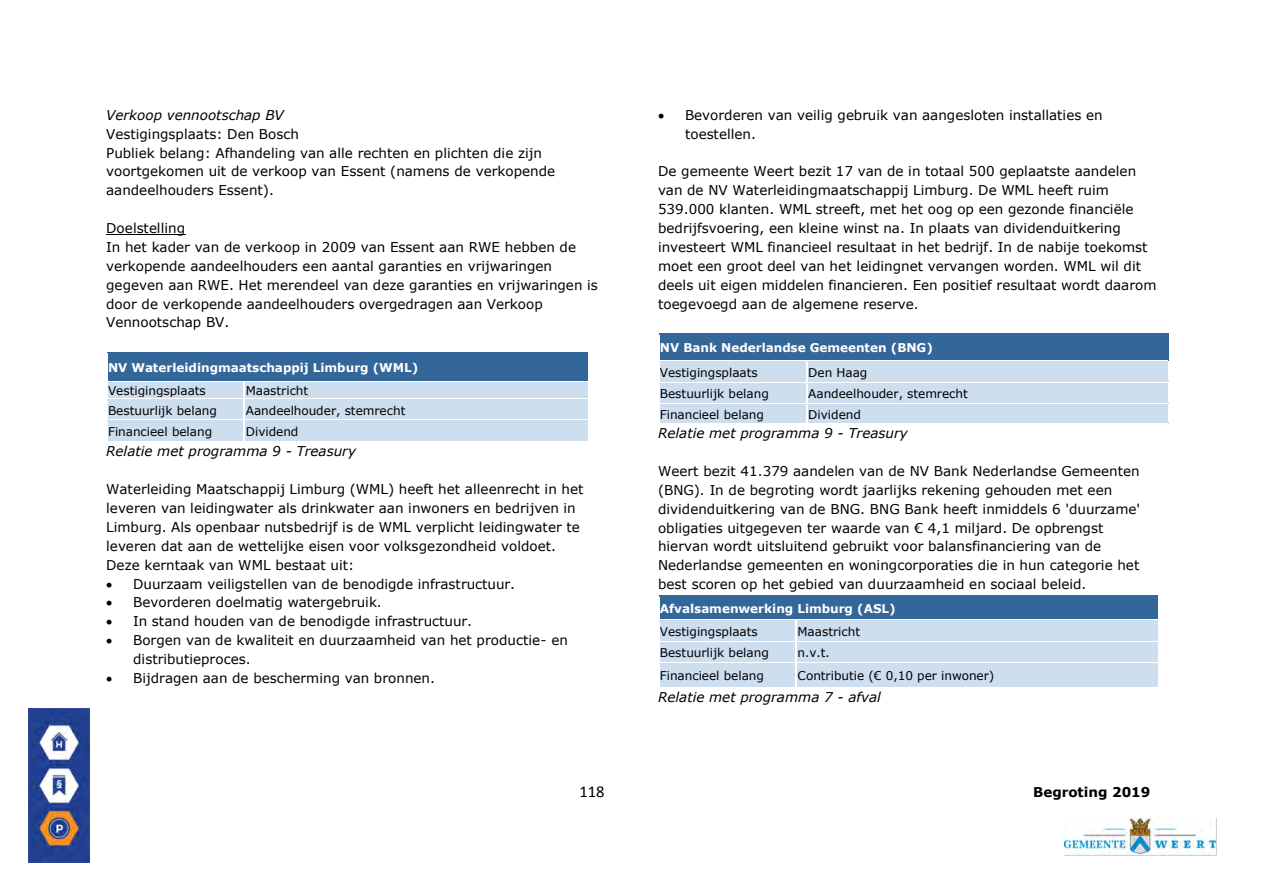
<style>
.page{position:relative;width:1263px;height:893px;background:#fff}
.page>*{position:absolute;margin:0;border:0;box-sizing:border-box;transform-origin:0 0}
.t1{font:16.5px "Calibri";color:#000}
.t2{font:13.5px/18.9px "Verdana";color:#000}
.t3{font:italic 13.5px "Verdana";color:#000}
.t4{font:700 13.5px "Verdana";color:#000}
.t5{font:12px "Verdana";letter-spacing:-.005em;color:#000}
.t6{font:700 12px "Verdana";color:#fff}
</style>
<div class="page">
<img style="left:1064px;top:818px;width:152px;height:38px">
<hr style="left:106px;top:234px;width:79px;height:1px;background:#000">
<div style="left:107px;top:353px;width:480px;height:28px;background:#369"></div>
<div style="left:108px;top:383px;width:135px;height:15px;background:#cddeef"></div>
<div style="left:246px;top:383px;width:340px;height:15px;background:#cddeef"></div>
<hr style="left:107px;top:382px;width:137px;height:1px;background:#cddeef">
<hr style="left:245px;top:382px;width:342px;height:1px;background:#cddeef">
<hr style="left:107px;top:398px;width:137px;height:1px;background:#cddeef">
<hr style="left:244px;top:398px;width:343px;height:1px;background:#cddeef">
<div style="left:107px;top:400px;width:137px;height:20px;background:#cddeef"></div>
<div style="left:245px;top:400px;width:342px;height:20px;background:#cddeef"></div>
<div style="left:107px;top:421px;width:137px;height:21px;background:#cddeef"></div>
<div style="left:245px;top:421px;width:342px;height:21px;background:#cddeef"></div>
<div style="left:659px;top:334px;width:509px;height:26px;background:#369"></div>
<div style="left:659px;top:362px;width:148px;height:20px;background:#cddeef"></div>
<div style="left:807px;top:362px;width:361px;height:20px;background:#cddeef"></div>
<hr style="left:659px;top:361px;width:147px;height:2px;background:#cddeef">
<hr style="left:807px;top:361px;width:361px;height:2px;background:#cddeef">
<div style="left:659px;top:383px;width:148px;height:20px;background:#cddeef"></div>
<div style="left:807px;top:383px;width:361px;height:20px;background:#cddeef"></div>
<div style="left:659px;top:404px;width:148px;height:19px;background:#cddeef"></div>
<div style="left:807px;top:404px;width:361px;height:19px;background:#cddeef"></div>
<svg style="left:806px;top:362px;width:1px;height:61px"></svg>
<div style="left:659px;top:596px;width:499px;height:24px;background:#369"></div>
<div style="left:659px;top:621px;width:137px;height:20px;background:#cddeef"></div>
<div style="left:797px;top:621px;width:361px;height:20px;background:#cddeef"></div>
<div style="left:659px;top:642px;width:137px;height:20px;background:#cddeef"></div>
<div style="left:797px;top:642px;width:361px;height:20px;background:#cddeef"></div>
<div style="left:659px;top:663px;width:137px;height:24px;background:#cddeef"></div>
<div style="left:797px;top:663px;width:361px;height:24px;background:#cddeef"></div>
<img style="left:28px;top:709px;width:62px;height:153px">
<p class="t3" style="left:106px;top:106px;width:179px">Verkoop vennootschap BV</p>
<p class="t2" style="left:106px;top:124px;width:450px">Vestigingsplaats: Den Bosch<br>Publiek belang: Afhandeling van alle rechten en plichten die zijn voortgekomen uit de verkoop van Essent (namens de verkopende aandeelhouders Essent).</p>
<p class="t2" style="left:106px;top:218px;width:493px">Doelstelling<br>In het kader van de verkoop in 2009 van Essent aan RWE hebben de verkopende aandeelhouders een aantal garanties en vrijwaringen gegeven aan RWE. Het merendeel van deze garanties en vrijwaringen is door de verkopende aandeelhouders overgedragen aan Verkoop Vennootschap BV.</p>
<p class="t6" style="left:108px;top:360px;width:312px">NV Waterleidingmaatschappij Limburg (WML)</p>
<p class="t5" style="left:108px;top:383px;width:99px">Vestigingsplaats</p>
<p class="t5" style="left:246px;top:383px;width:64px">Maastricht</p>
<p class="t5" style="left:108px;top:403px;width:111px">Bestuurlijk belang</p>
<p class="t5" style="left:246px;top:403px;width:161px">Aandeelhouder, stemrecht</p>
<p class="t5" style="left:108px;top:424px;width:106px">Financieel belang</p>
<p class="t5" style="left:246px;top:424px;width:54px">Dividend</p>
<p class="t3" style="left:106px;top:443px;width:251px">Relatie met programma 9 - Treasury</p>
<p class="t2" style="left:106px;top:479px;width:479px">Waterleiding Maatschappij Limburg (WML) heeft het alleenrecht in het leveren van leidingwater als drinkwater aan inwoners en bedrijven in Limburg. Als openbaar nutsbedrijf is de WML verplicht leidingwater te leveren dat aan de wettelijke eisen voor volksgezondheid voldoet.<br>Deze kerntaak van WML bestaat uit:</p>
<p class="t2" style="left:106px;top:574px;width:410px">• Duurzaam veiligstellen van de benodigde infrastructuur.</p>
<p class="t2" style="left:106px;top:593px;width:277px">• Bevorderen doelmatig watergebruik.</p>
<p class="t2" style="left:106px;top:611px;width:367px">• In stand houden van de benodigde infrastructuur.</p>
<p class="t2" style="left:133px;top:630px;width:436px;text-indent:-27px">• Borgen van de kwaliteit en duurzaamheid van het productie- en distributieproces.</p>
<p class="t2" style="left:106px;top:668px;width:330px">• Bijdragen aan de bescherming van bronnen.</p>
<p class="t2" style="left:685px;top:105px;width:419px;text-indent:-27px">• Bevorderen van veilig gebruik van aangesloten installaties en toestellen.</p>
<p class="t2" style="left:658px;top:162px;width:500px">De gemeente Weert bezit 17 van de in totaal 500 geplaatste aandelen van de NV Waterleidingmaatschappij Limburg. De WML heeft ruim 539.000 klanten. WML streeft, met het oog op een gezonde financiële bedrijfsvoering, een kleine winst na. In plaats van dividenduitkering investeert WML financieel resultaat in het bedrijf. In de nabije toekomst moet een groot deel van het leidingnet vervangen worden. WML wil dit deels uit eigen middelen financieren. Een positief resultaat wordt daarom toegevoegd aan de algemene reserve.</p>
<p class="t6" style="left:660px;top:340px;width:275px">NV Bank Nederlandse Gemeenten (BNG)</p>
<p class="t5" style="left:660px;top:365px;width:99px">Vestigingsplaats</p>
<p class="t5" style="left:808px;top:365px;width:61px">Den Haag</p>
<p class="t5" style="left:660px;top:386px;width:111px">Bestuurlijk belang</p>
<p class="t5" style="left:808px;top:386px;width:161px">Aandeelhouder, stemrecht</p>
<p class="t5" style="left:660px;top:407px;width:106px">Financieel belang</p>
<p class="t5" style="left:808px;top:407px;width:54px">Dividend</p>
<p class="t3" style="left:658px;top:425px;width:251px">Relatie met programma 9 - Treasury</p>
<p class="t2" style="left:658px;top:461px;width:484px">Weert bezit 41.379 aandelen van de NV Bank Nederlandse Gemeenten (BNG). In de begroting wordt jaarlijks rekening gehouden met een dividenduitkering van de BNG. BNG Bank heeft inmiddels 6 'duurzame' obligaties uitgegeven ter waarde van € 4,1 miljard. De opbrengst hiervan wordt uitsluitend gebruikt voor balansfinanciering van de Nederlandse gemeenten en woningcorporaties die in hun categorie het best scoren op het gebied van duurzaamheid en sociaal beleid.</p>
<p class="t6" style="left:660px;top:600px;width:237px">Afvalsamenwerking Limburg (ASL)</p>
<p class="t5" style="left:660px;top:624px;width:99px">Vestigingsplaats</p>
<p class="t5" style="left:798px;top:624px;width:64px">Maastricht</p>
<p class="t5" style="left:660px;top:645px;width:111px">Bestuurlijk belang</p>
<p class="t5" style="left:798px;top:645px;width:34px">n.v.t.</p>
<p class="t5" style="left:660px;top:668px;width:106px">Financieel belang</p>
<p class="t5" style="left:798px;top:668px;width:198px">Contributie (€ 0,10 per inwoner)</p>
<p class="t3" style="left:658px;top:688px;width:224px">Relatie met programma 7 - afval</p>
<p class="t1" style="left:579px;top:784px;width:27px">118</p>
<p class="t4" style="left:1033px;top:783px;width:119px">Begroting 2019</p>
</div>
